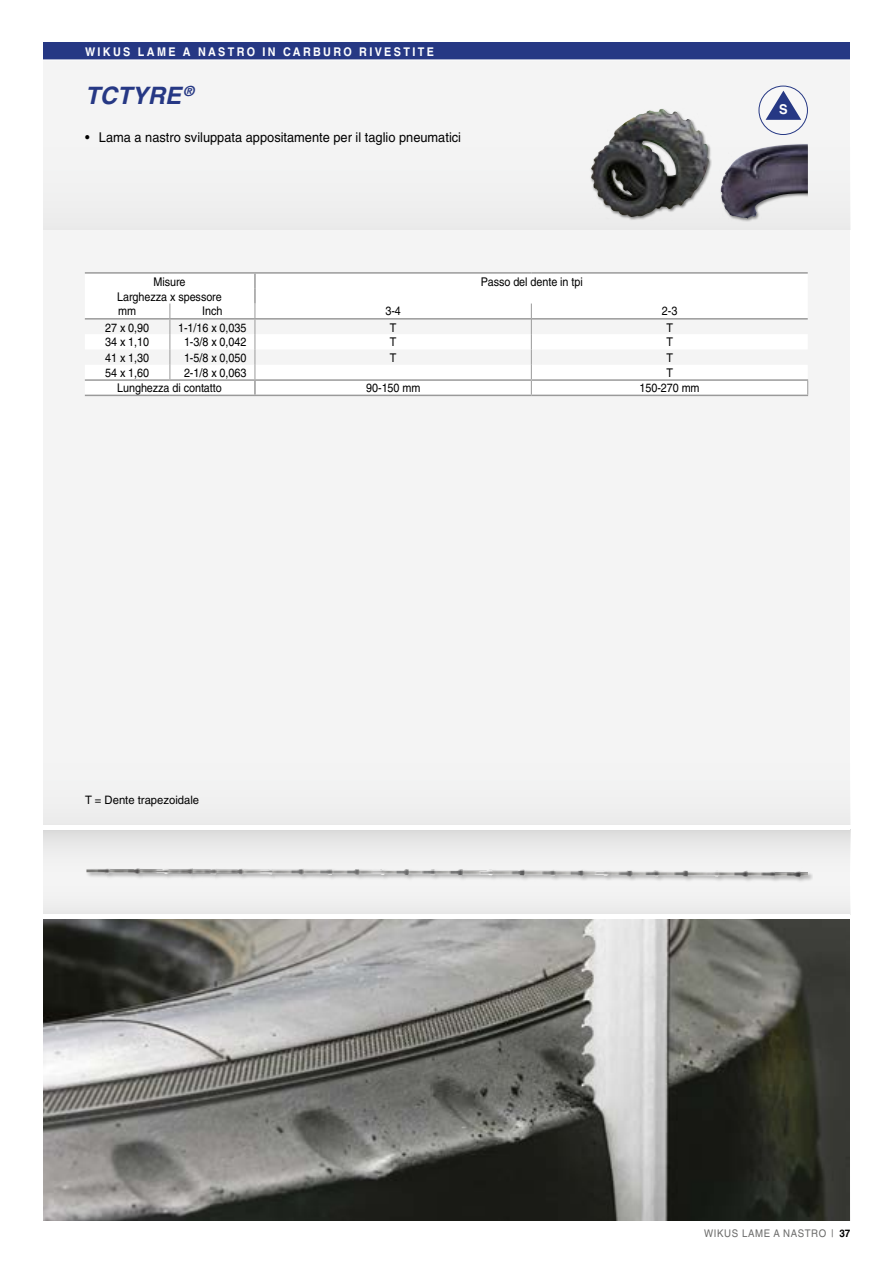
<style>
.page{position:relative;width:893px;height:1263px;background:#fff}
.page>*{position:absolute;margin:0;border:0;box-sizing:border-box;transform-origin:0 0}
.t1{font:italic 700 24px "Helvetica";color:#263884}
.t2{font:13.5px "Helvetica";color:#000;scale:.95 1}
.t3{font:700 13.5px "Helvetica";color:#fff;scale:.95 1}
.t4{font:12px/15px "Helvetica";letter-spacing:-.005em;color:#000;scale:.9 1}
.t5{font:700 12px "Helvetica";letter-spacing:.215em;color:#fff;scale:.9 1}
.t6{font:11.7px "Helvetica";color:#000}
.t7{font:10.5px "Helvetica";letter-spacing:.06em;color:#6b6b6a;scale:.92 1}
.s1{font-weight:700;color:#000}
</style>
<div class="page">
<div style="left:43px;top:43px;width:807px;height:1177px;background:#f4f4f4"></div>
<div style="left:43px;top:884px;width:807px;height:30px;background:#f0f0f0"></div>
<div style="left:43px;top:829px;width:807px;height:44px;background:linear-gradient(to bottom,#dedede,#f7f7f7)"></div>
<img style="left:43px;top:918px;width:807px;height:302px">
<div style="left:85px;top:867px;width:728px;height:15px;background:#000;opacity:.3"></div>
<img style="left:86px;top:868px;width:722px;height:9px">
<div style="left:43px;top:43px;width:807px;height:17px;background:#263884"></div>
<hr style="left:85px;top:272px;width:85px;height:2px;background:#9a9a9a">
<hr style="left:170px;top:272px;width:85px;height:2px;background:#9a9a9a">
<hr style="left:255px;top:272px;width:276px;height:2px;background:#9a9a9a">
<hr style="left:531px;top:272px;width:277px;height:2px;background:#9a9a9a">
<hr style="left:255px;top:395px;width:276px;height:1px;background:#9a9a9a">
<hr style="left:531px;top:395px;width:277px;height:1px;background:#9a9a9a">
<svg style="left:85px;top:274px;width:723px;height:121px"></svg>
<hr style="left:85px;top:379px;width:85px;height:2px;background:#9a9a9a">
<hr style="left:170px;top:379px;width:85px;height:2px;background:#9a9a9a">
<hr style="left:85px;top:395px;width:85px;height:1px;background:#9a9a9a">
<hr style="left:170px;top:395px;width:85px;height:1px;background:#9a9a9a">
<div style="left:720px;top:143px;width:88px;height:79px;background:#000;opacity:.5"></div>
<img style="left:721px;top:144px;width:75px;height:74px">
<div style="left:590px;top:108px;width:122px;height:112px;background:#000;opacity:.5"></div>
<img style="left:591px;top:109px;width:107px;height:108px">
<div style="left:758px;top:86px;width:50px;height:49px;border:1px solid #263884;border-radius:50%"></div>
<svg style="left:766px;top:91px;width:35px;height:29px"></svg>
<hr style="left:43px;top:914px;width:807px;height:4px;background:#fff">
<hr style="left:43px;top:825px;width:807px;height:4px;background:#fff">
<hr style="left:43px;top:60px;width:807px;height:1px;background:#fff">
<p class="t5" style="left:85px;top:44px;width:389px">WIKUS LAME A NASTRO IN CARBURO RIVESTITE</p>
<h1 class="t1" style="left:85px;top:80px;width:110px">TCTYRE <sup>®</sup></h1>
<p class="t2" style="left:85px;top:130px;width:397px">• Lama a nastro sviluppata appositamente per il taglio pneumatici</p>
<p class="t4" style="left:153px;top:274px;width:37px">Misure</p>
<p class="t4" style="left:481px;top:274px;width:115px">Passo del dente in tpi</p>
<p class="t4" style="left:117px;top:289px;width:118px">Larghezza x spessore mm</p>
<p class="t4" style="left:202px;top:304px;width:24px">Inch</p>
<p class="t4" style="left:385px;top:304px;width:19px">3-4</p>
<p class="t4" style="left:662px;top:304px;width:19px">2-3</p>
<p class="t4" style="left:105px;top:320px;width:50px">27 x 0,90</p>
<p class="t4" style="left:178px;top:320px;width:77px">1-1/16 x 0,035</p>
<p class="t4" style="left:390px;top:320px;width:9px">T</p>
<p class="t4" style="left:666px;top:320px;width:9px">T</p>
<p class="t4" style="left:105px;top:335px;width:50px">34 x 1,10</p>
<p class="t4" style="left:184px;top:335px;width:71px">1-3/8 x 0,042</p>
<p class="t4" style="left:390px;top:335px;width:9px">T</p>
<p class="t4" style="left:666px;top:335px;width:9px">T</p>
<p class="t4" style="left:105px;top:350px;width:50px">41 x 1,30</p>
<p class="t4" style="left:184px;top:350px;width:71px">1-5/8 x 0,050</p>
<p class="t4" style="left:390px;top:350px;width:9px">T</p>
<p class="t4" style="left:666px;top:350px;width:9px">T</p>
<p class="t4" style="left:105px;top:365px;width:50px">54 x 1,60</p>
<p class="t4" style="left:184px;top:365px;width:71px">2-1/8 x 0,063</p>
<p class="t4" style="left:666px;top:365px;width:9px">T</p>
<p class="t4" style="left:117px;top:381px;width:118px">Lunghezza di contatto</p>
<p class="t4" style="left:366px;top:380px;width:62px">90-150 mm</p>
<p class="t4" style="left:639px;top:380px;width:68px">150-270 mm</p>
<p class="t3" style="left:779px;top:101px;width:11px">S</p>
<p class="t6" style="left:85px;top:793px;width:116px">T = Dente trapezoidale</p>
<p class="t7" style="left:704px;top:1227px;width:160px">WIKUS LAME A NASTRO | <span class="s1">37</span></p>
</div>
